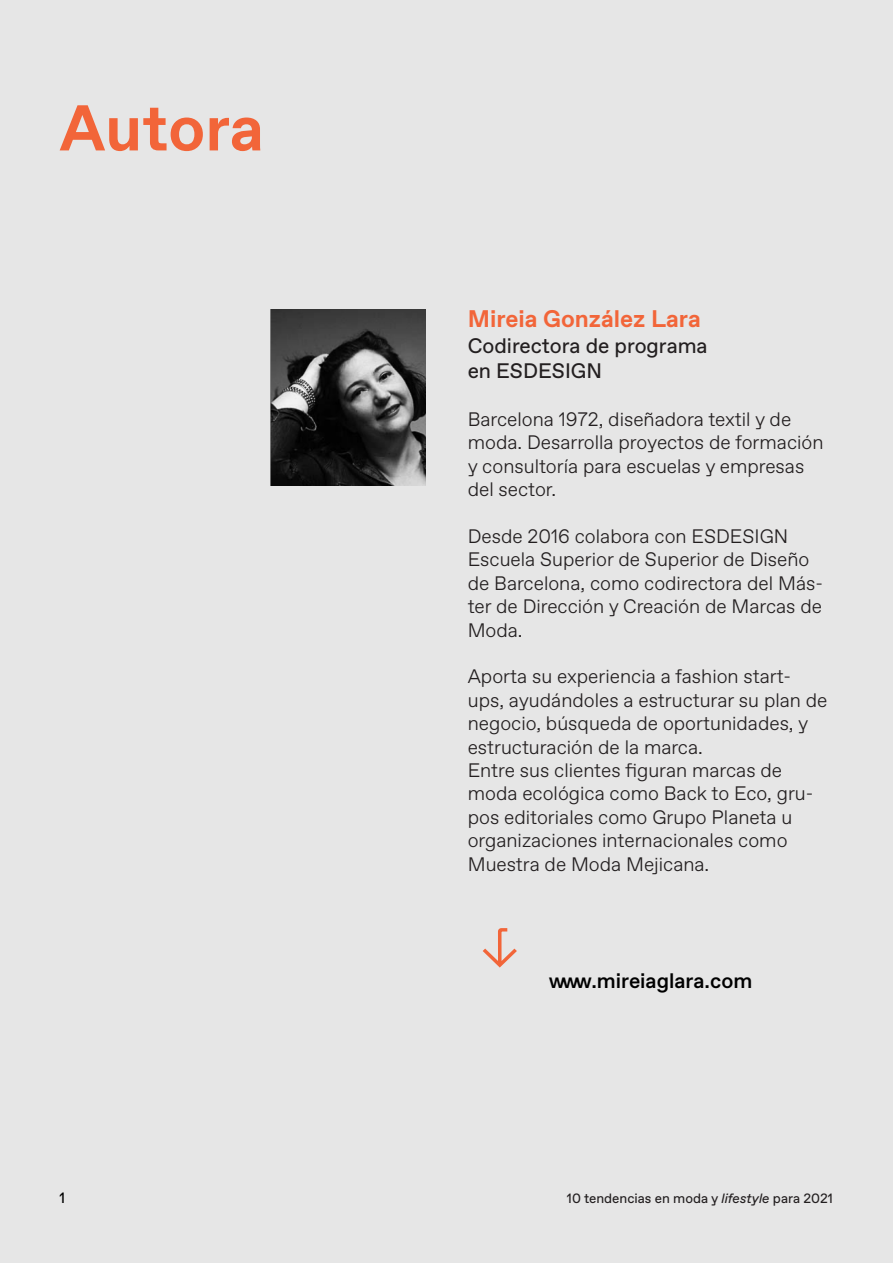
<style>
.page{position:relative;width:893px;height:1263px;background:#e6e6e6}
.page>*{position:absolute;margin:0;border:0;box-sizing:border-box;transform-origin:0 0}
.t1{font:700 64.5px "Favorit";letter-spacing:-.005em;color:#f26539}
.t2{font:700 24px "Favorit";color:#f26539}
.t3{font:21px/25.2px "Favorit";color:#231f20}
.t4{font:500 21px "Favorit";color:#000}
.t5{font:300 19.5px/23.4px "Favorit";color:#231f20}
.t6{font:15px "Favorit";color:#000}
.t7{font:13.5px "Favorit";color:#231f20}
.s1{font-style:italic}
</style>
<div class="page">
<img style="left:271px;top:309px;width:154px;height:176px">
<svg style="left:483px;top:928px;width:34px;height:39px"></svg>
<p class="t1" style="left:60px;top:85px;width:206px">Autora</p>
<p class="t2" style="left:468px;top:303px;width:235px">Mireia González Lara</p>
<p class="t3" style="left:468px;top:332px;width:241px">Codirectora de programa en ESDESIGN</p>
<p class="t5" style="left:468px;top:407px;width:357px">Barcelona 1972, diseñadora textil y de moda. Desarrolla proyectos de formación y consultoría para escuelas y empresas del sector.</p>
<p class="t5" style="left:468px;top:524px;width:357px">Desde 2016 colabora con ESDESIGN<br>Escuela Superior de Superior de Diseño de Barcelona, como codirectora del Más&shy;ter de Dirección y Creación de Marcas de<br>Moda.</p>
<p class="t5" style="left:468px;top:664px;width:361px">Aporta su experiencia a fashion start&shy;ups, ayudándoles a estructurar su plan de negocio, búsqueda de oportunidades, y estructuración de la marca.<br>Entre sus clientes figuran marcas de moda ecológica como Back to Eco, gru&shy;pos editoriales como Grupo Planeta u organizaciones internacionales como Muestra de Moda Mejicana.</p>
<p class="t4" style="left:549px;top:966px;width:205px">www.mireiaglara.com</p>
<p class="t6" style="left:60px;top:1188px;width:7px">1</p>
<p class="t7" style="left:567px;top:1190px;width:268px">10 tendencias en moda y <span class="s1">lifestyle</span> para 2021</p>
</div>
